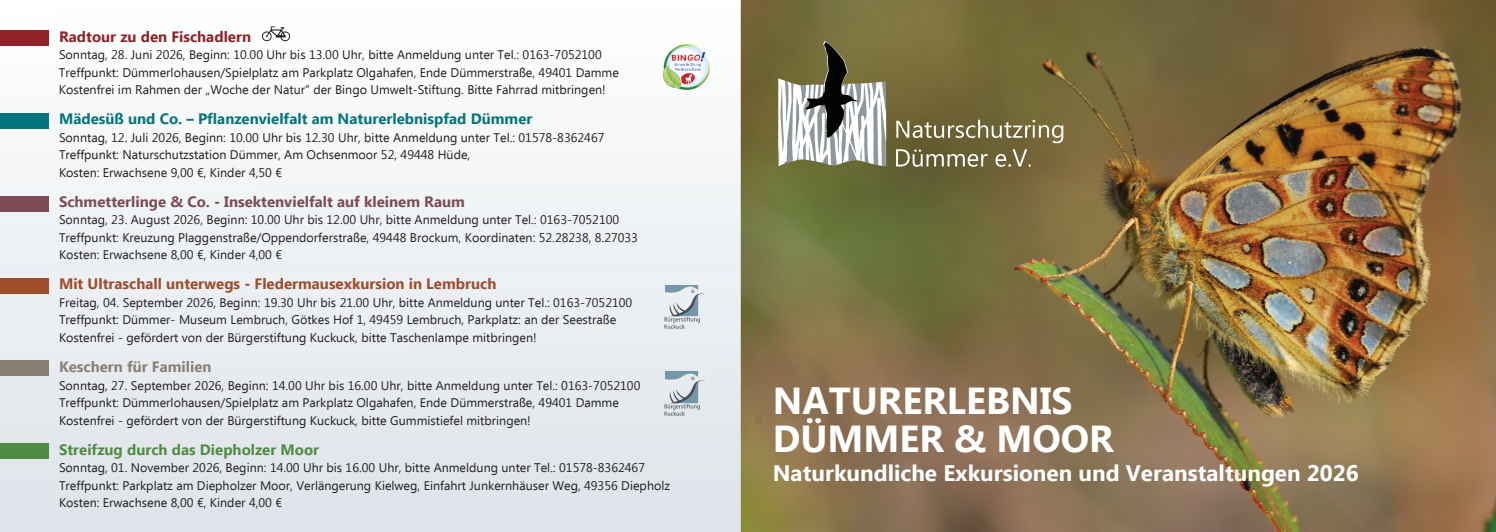
<style>
.page{position:relative;width:1496px;height:532px;background:#fff}
.page>*{position:absolute;margin:0;border:0;box-sizing:border-box;transform-origin:0 0}
.t1{font:700 37.5px/38.2px "Ebrima";color:#fff}
.t2{font:700 22.5px "Ebrima";color:#fff}
.t3{font:700 15px "Ebrima";color:#03757d}
.t4{font:700 15px "Ebrima";color:#9e4c2a}
.t5{font:700 15px "Ebrima";color:#7d4b54}
.t6{font:700 15px "Ebrima";color:#4f8c42}
.t7{font:700 15px "Ebrima";color:#912229}
.t8{font:700 15px "Ebrima";color:#888073}
.t9{font:12.5px/17.5px "Ebrima";color:#231f20}
</style>
<div class="page">
<img style="left:740px;top:0;width:755px;height:531px">
<img style="left:776px;top:36px;width:294px;height:141px">
<svg style="left:0;top:30px;width:740px;height:501px"></svg>
<div style="left:60px;top:50px;width:226px;height:12px;background:#fbfcfc"></div>
<div style="left:291px;top:50px;width:74px;height:11px;background:#fbfcfc"></div>
<div style="left:0;top:360px;width:49px;height:15px;background:#888073"></div>
<div style="left:0;top:30px;width:48px;height:16px;background:#912229"></div>
<div style="left:0;top:278px;width:48px;height:15px;background:#9e4c2a"></div>
<div style="left:0;top:113px;width:49px;height:15px;background:#03757d"></div>
<img style="left:663px;top:285px;width:45px;height:49px">
<div style="left:0;top:443px;width:49px;height:15px;background:#4f8c42"></div>
<img style="left:663px;top:371px;width:45px;height:50px">
<img style="left:260px;top:26px;width:31px;height:24px">
<div style="left:0;top:196px;width:49px;height:15px;background:#7d4b54"></div>
<img style="left:660px;top:42px;width:52px;height:49px">
<p class="t7" style="left:59px;top:25px;width:194px">Radtour zu den Fischadlern</p>
<p class="t9" style="left:59px;top:47px;width:561px">Sonntag, 28. Juni 2026, Beginn: 10.00 Uhr bis 13.00 Uhr, bitte Anmeldung unter Tel.: 0163-7052100<br>Treffpunkt: Dümmerlohausen/Spielplatz am Parkplatz Olgahafen, Ende Dümmerstraße, 49401 Damme<br>Kostenfrei im Rahmen der „Woche der Natur“ der Bingo Umwelt-Stiftung. Bitte Fahrrad mitbringen!</p>
<p class="t3" style="left:59px;top:108px;width:475px">Mädesüß und Co. – Pflanzenvielfalt am Naturerlebnispfad Dümmer</p>
<p class="t9" style="left:59px;top:129px;width:547px">Sonntag, 12. Juli 2026, Beginn: 10.00 Uhr bis 12.30 Uhr, bitte Anmeldung unter Tel.: 01578-8362467<br>Treffpunkt: Naturschutzstation Dümmer, Am Ochsenmoor 52, 49448 Hüde,<br>Kosten: Erwachsene 9,00 €, Kinder 4,50 €</p>
<p class="t5" style="left:59px;top:190px;width:407px">Schmetterlinge &amp; Co. - Insektenvielfalt auf kleinem Raum</p>
<p class="t9" style="left:59px;top:212px;width:580px">Sonntag, 23. August 2026, Beginn: 10.00 Uhr bis 12.00 Uhr, bitte Anmeldung unter Tel.: 0163-7052100<br>Treffpunkt: Kreuzung Plaggenstraße/Oppendorferstraße, 49448 Brockum, Koordinaten: 52.28238, 8.27033<br>Kosten: Erwachsene 8,00 €, Kinder 4,00 €</p>
<p class="t4" style="left:59px;top:273px;width:439px">Mit Ultraschall unterwegs - Fledermausexkursion in Lembruch</p>
<p class="t9" style="left:59px;top:294px;width:575px">Freitag, 04. September 2026, Beginn: 19.30 Uhr bis 21.00 Uhr, bitte Anmeldung unter Tel.: 0163-7052100<br>Treffpunkt: Dümmer- Museum Lembruch, Götkes Hof 1, 49459 Lembruch, Parkplatz: an der Seestraße<br>Kostenfrei - gefördert von der Bürgerstiftung Kuckuck, bitte Taschenlampe mitbringen!</p>
<p class="t8" style="left:59px;top:355px;width:154px">Keschern für Familien</p>
<p class="t9" style="left:59px;top:377px;width:583px">Sonntag, 27. September 2026, Beginn: 14.00 Uhr bis 16.00 Uhr, bitte Anmeldung unter Tel.: 0163-7052100<br>Treffpunkt: Dümmerlohausen/Spielplatz am Parkplatz Olgahafen, Ende Dümmerstraße, 49401 Damme<br>Kostenfrei - gefördert von der Bürgerstiftung Kuckuck, bitte Gummistiefel mitbringen!</p>
<p class="t6" style="left:59px;top:438px;width:262px">Streifzug durch das Diepholzer Moor</p>
<p class="t9" style="left:59px;top:459px;width:612px">Sonntag, 01. November 2026, Beginn: 14.00 Uhr bis 16.00 Uhr, bitte Anmeldung unter Tel.: 01578-8362467<br>Treffpunkt: Parkplatz am Diepholzer Moor, Verlängerung Kielweg, Einfahrt Junkernhäuser Weg, 49356 Diepholz<br>Kosten: Erwachsene 8,00 €, Kinder 4,00 €</p>
<h1 class="t1" style="left:772px;top:383px;width:342px">NATURERLEBNIS<br>DÜMMER &amp; MOOR</h1>
<h2 class="t2" style="left:772px;top:455px;width:587px">Naturkundliche Exkursionen und Veranstaltungen 2026</h2>
</div>
